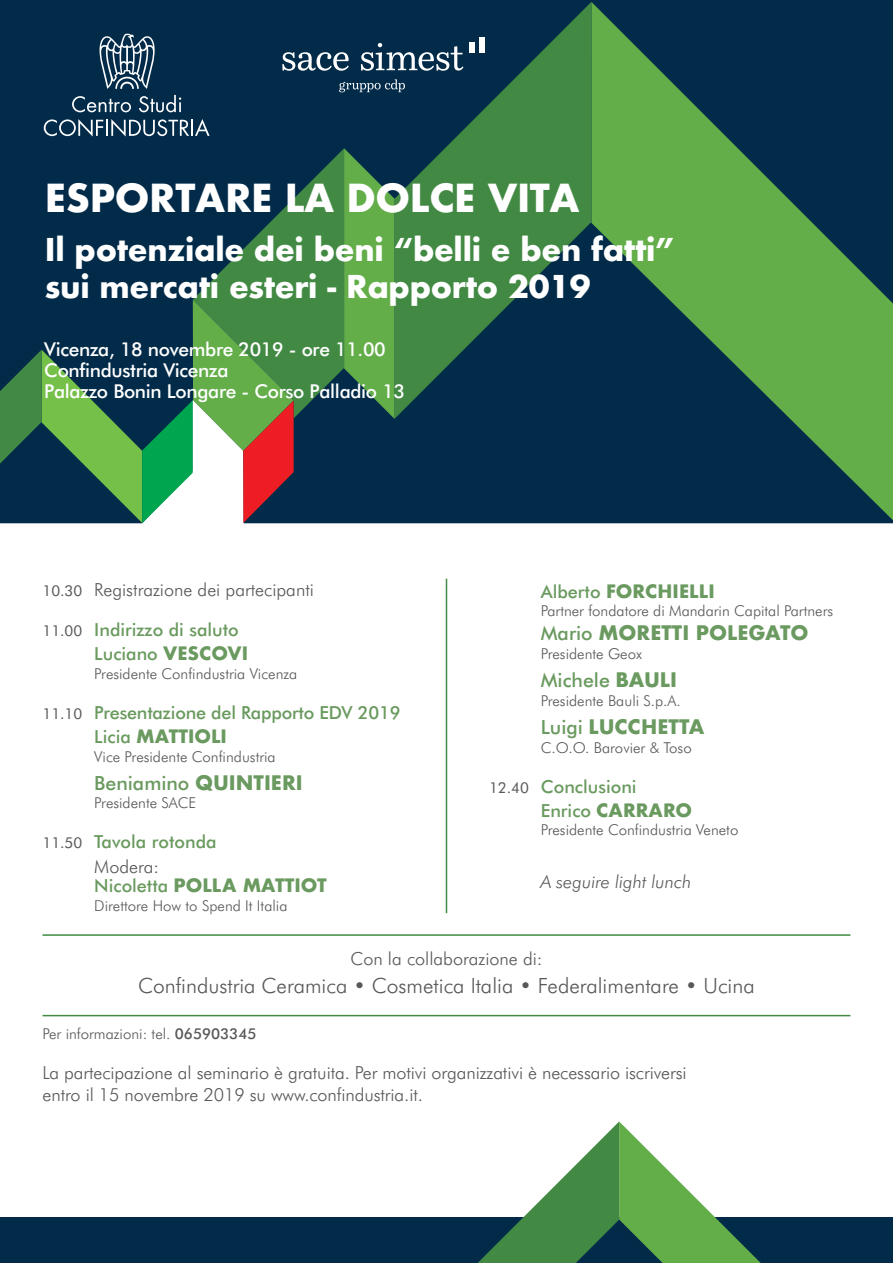
<style>
.page{position:relative;width:893px;height:1263px;background:#fff}
.page>*{position:absolute;margin:0;border:0;box-sizing:border-box;transform-origin:0 0}
.t1{font:700 37.5px "Futura";letter-spacing:-.01em;color:#fff}
.t2{font:700 30.6px/36.8px "Futura";letter-spacing:-.01em;color:#fff}
.t3{font:300 21px "Futura BT";color:#57585a}
.t4{font:700 19.5px "Futura";color:#6a9a5f}
.t5{font:500 19.5px "Futura BT";color:#6a9a5f}
.t6{font:500 19.2px/21px "Futura BT";letter-spacing:-.015em;color:#fff}
.t7{font:300 18px/21.9px "Futura BT";letter-spacing:-.005em;color:#57585a}
.t8{font:500 18px/24.2px "Futura BT";color:#6a9a5f}
.t9{font:700 18px "Futura";color:#6a9a5f}
.t10{font:italic 300 18px "Futura BT";color:#57585a}
.t11{font:300 15px "Futura BT";color:#57585a}
.s1{font-weight:400;font-size:15px}
.s2{font-weight:400;font-size:15px;color:#57585a}
.s3{font-family:"Futura";font-weight:700}
.s4{font-family:"Futura BT";font-weight:500}
.s5{font-weight:300;color:#57585a}
.s6{font-weight:500}
</style>
<div class="page">
<div style="left:0;top:0;width:893px;height:523px;background:#022b4a"></div>
<div style="left:0;top:1217px;width:893px;height:46px;background:#022b4a"></div>
<svg style="left:591px;top:2px;width:302px;height:522px;background:#2b6249"></svg>
<svg style="left:394px;top:2px;width:197px;height:417px;background:#245e46"></svg>
<svg style="left:0;top:148px;width:394px;height:375px;background:#2e5d4f"></svg>
<svg style="left:478px;top:1121px;width:283px;height:142px"></svg>
<svg style="left:98px;top:34px;width:58px;height:55px;background:#49677d"></svg>
<svg style="left:72px;top:96px;width:59px;height:16px"></svg>
<svg style="left:139px;top:95px;width:42px;height:17px"></svg>
<svg style="left:44px;top:119px;width:166px;height:18px;background:#45637a"></svg>
<div style="left:469px;top:42px;width:5px;height:10px;background:#fff"></div>
<div style="left:480px;top:37px;width:5px;height:15px;background:#fff"></div>
<svg style="left:282px;top:52px;width:67px;height:19px"></svg>
<svg style="left:361px;top:43px;width:102px;height:28px"></svg>
<svg style="left:339px;top:79px;width:66px;height:13px"></svg>
<hr style="left:446px;top:579px;width:1px;height:334px;background:#428a44">
<hr style="left:43px;top:934px;width:807px;height:2px;background:#428a44">
<hr style="left:43px;top:1015px;width:807px;height:1px;background:#428a44">
<h1 class="t1" style="left:45px;top:177px;width:536px">ESPORTARE LA DOLCE VITA</h1>
<h2 class="t2" style="left:45px;top:232px;width:632px">Il potenziale dei beni “belli e ben fatti” sui mercati esteri - Rapporto 2019</h2>
<p class="t6" style="left:44px;top:341px;width:362px">Vicenza, 18 novembre 2019 - ore 11.00<br>Confindustria Vicenza<br>Palazzo Bonin Longare - Corso Palladio 13</p>
<p class="t7" style="left:43px;top:580px;width:273px"><span class="s1">10.30</span> Registrazione dei partecipanti</p>
<p class="t8" style="left:94px;top:619px;width:155px;text-indent:-52px"><span class="s2">11.00</span> Indirizzo di saluto<br>Luciano <span class="s3">VESCOVI</span></p>
<p class="t11" style="left:94px;top:666px;width:204px">Presidente Confindustria Vicenza</p>
<p class="t8" style="left:43px;top:702px;width:360px"><span class="s2">11.10</span> Presentazione del Rapporto EDV 2019</p>
<p class="t9" style="left:94px;top:726px;width:134px"><span class="s4">Licia</span> MATTIOLI</p>
<p class="t11" style="left:94px;top:749px;width:183px">Vice Presidente Confindustria</p>
<h3 class="t5" style="left:94px;top:775px;width:210px">Beniamino <span class="s3">QUINTIERI</span></h3>
<p class="t11" style="left:94px;top:796px;width:103px">Presidente SACE</p>
<p class="t8" style="left:43px;top:831px;width:176px;text-align:center"><span class="s2">11.50</span> Tavola rotonda<br><span class="s5">Modera:</span></p>
<p class="t9" style="left:94px;top:876px;width:234px"><span class="s4">Nicoletta</span> POLLA MATTIOT</p>
<p class="t11" style="left:94px;top:898px;width:195px">Direttore How to Spend It Italia</p>
<p class="t9" style="left:541px;top:581px;width:175px"><span class="s4">Alberto</span> FORCHIELLI</p>
<p class="t11" style="left:541px;top:603px;width:294px">Partner fondatore di Mandarin Capital Partners</p>
<h3 class="t4" style="left:541px;top:622px;width:269px"><span class="s4">Mario</span> MORETTI POLEGATO</h3>
<p class="t11" style="left:541px;top:646px;width:103px">Presidente Geox</p>
<h3 class="t5" style="left:541px;top:672px;width:138px">Michele <span class="s3">BAULI</span></h3>
<p class="t11" style="left:541px;top:693px;width:141px">Presidente Bauli S.p.A.</p>
<h3 class="t4" style="left:541px;top:716px;width:165px"><span class="s4">Luigi</span> LUCCHETTA</h3>
<p class="t11" style="left:541px;top:740px;width:152px">C.O.O. Barovier &amp; Toso</p>
<p class="t8" style="left:489px;top:776px;width:149px"><span class="s2">12.40</span> Conclusioni</p>
<p class="t9" style="left:541px;top:800px;width:153px"><span class="s4">Enrico</span> CARRARO</p>
<p class="t11" style="left:541px;top:822px;width:199px">Presidente Confindustria Veneto</p>
<p class="t10" style="left:541px;top:872px;width:152px">A seguire light lunch</p>
<p class="t7" style="left:350px;top:949px;width:194px">Con la collaborazione di:</p>
<h3 class="t3" style="left:138px;top:975px;width:618px">Confindustria Ceramica • Cosmetica Italia • Federalimentare • Ucina</h3>
<p class="t11" style="left:43px;top:1026px;width:215px">Per informazioni: tel. <span class="s6">065903345</span></p>
<p class="t7" style="left:43px;top:1062px;width:646px">La partecipazione al seminario è gratuita. Per motivi organizzativi è necessario iscriversi entro il 15 novembre 2019 su www.confindustria.it.</p>
</div>
